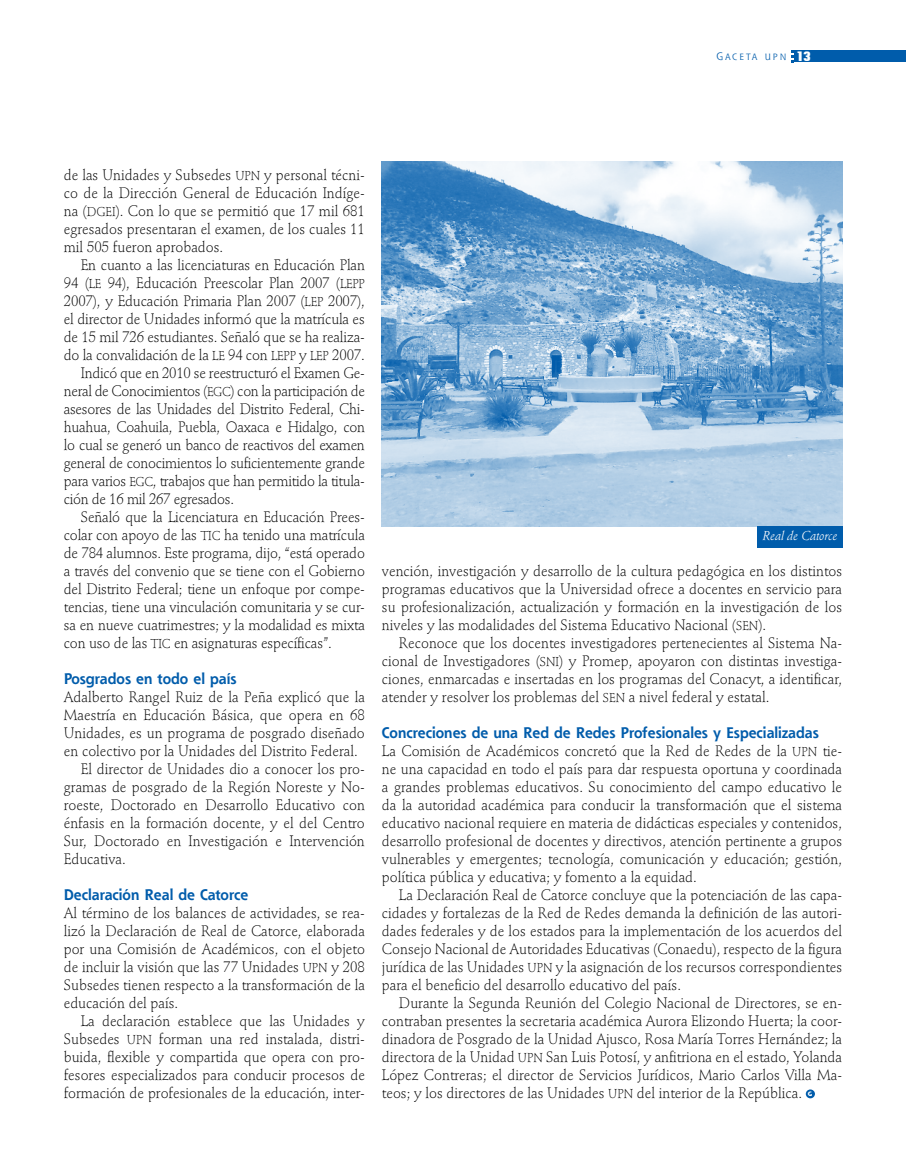
<style>
.page{position:relative;width:906px;height:1174px;background:#fff}
.page>*{position:absolute;margin:0;border:0;box-sizing:border-box;transform-origin:0 0}
.t1{font:300 15px/18px "Stempel Schneidler";letter-spacing:-.01em;color:#000;text-align:justify;scale:.95 1}
.t2{font:700 15px "Shannon";color:#005cab;scale:.95 1}
.t3{font:italic 12.75px "Stempel Schneidler";color:#fff;scale:.95 1}
.t4{font:8.85px "Shannon Book SC850";letter-spacing:.235em;color:#005cab}
.t5{font:700 6.3px "Stone Sans";color:#fff;scale:.95 1}
.s1{font-size:10.5px}
.s2{font-family:"Briem Akademi MM 900 400";font-size:13.5px;color:#fff}
.s3{font-family:"Stempel Schneidler Light SC850";font-weight:400;font-size:12.75px}
</style>
<div class="page">
<div style="left:794px;top:51px;width:112px;height:11px;background:#005cab"></div>
<svg style="left:791px;top:50px;width:2px;height:12px"></svg>
<div style="left:806px;top:1089px;width:9px;height:9px;background:#005cab;border-radius:50%"></div>
<img style="left:382px;top:162px;width:460px;height:364px">
<div style="left:757px;top:526px;width:85px;height:22px;background:#005cab"></div>
<p class="t4" style="left:716px;top:51px;width:96px"><span class="s1">G</span>ACETA UPN <span class="s2">13</span></p>
<p class="t1" style="left:64px;top:166px;width:318px">de las Unidades y Subsedes <span class="s3">UPN</span> y personal técni&shy;co de la Dirección General de Educación Indíge&shy;na (<span class="s3">DGEI</span>). Con lo que se permitió que 17 mil 681 egresados presentaran el examen, de los cuales 11 mil 505 fueron aprobados.</p>
<p class="t1" style="left:81px;top:256px;width:300px">En cuanto a las licenciaturas en Educación Plan</p>
<p class="t1" style="left:64px;top:274px;width:318px">94 (<span class="s3">LE</span> 94), Educación Preescolar Plan 2007 (<span class="s3">LEPP</span></p>
<p class="t1" style="left:64px;top:292px;width:318px">2007), y Educación Primaria Plan 2007 (<span class="s3">LEP</span> 2007),</p>
<p class="t1" style="left:64px;top:310px;width:318px">el director de Unidades informó que la matrícula es</p>
<p class="t1" style="left:64px;top:328px;width:318px">de 15 mil 726 estudiantes. Señaló que se ha realiza-</p>
<p class="t1" style="left:64px;top:346px;width:318px">do la convalidación de la <span class="s3">LE</span> 94 con <span class="s3">LEPP</span> y <span class="s3">LEP</span> 2007.</p>
<p class="t1" style="left:81px;top:364px;width:301px">Indicó que en 2010 se reestructuró el Examen Ge-</p>
<p class="t1" style="left:64px;top:382px;width:318px">neral de Conocimientos (<span class="s3">EGC</span>) con la participación de</p>
<p class="t1" style="left:64px;top:400px;width:318px">asesores de las Unidades del Distrito Federal, Chi-</p>
<p class="t1" style="left:64px;top:418px;width:318px">huahua, Coahuila, Puebla, Oaxaca e Hidalgo, con</p>
<p class="t1" style="left:64px;top:436px;width:318px">lo cual se generó un banco de reactivos del examen</p>
<p class="t1" style="left:64px;top:454px;width:318px">general de conocimientos lo suficientemente grande</p>
<p class="t1" style="left:64px;top:472px;width:318px">para varios <span class="s3">EGC</span>, trabajos que han permitido la titula-</p>
<p class="t1" style="left:64px;top:490px;width:181px">ción de 16 mil 267 egresados.</p>
<p class="t1" style="left:81px;top:508px;width:300px">Señaló que la Licenciatura en Educación Prees-</p>
<p class="t1" style="left:64px;top:526px;width:318px">colar con apoyo de las <span class="s3">TIC</span> ha tenido una matrícula</p>
<p class="t1" style="left:64px;top:544px;width:318px">de 784 alumnos. Este programa, dijo, “está operado</p>
<p class="t1" style="left:64px;top:562px;width:318px">a través del convenio que se tiene con el Gobierno</p>
<p class="t1" style="left:64px;top:580px;width:318px">del Distrito Federal; tiene un enfoque por compe-</p>
<p class="t1" style="left:64px;top:598px;width:318px">tencias, tiene una vinculación comunitaria y se cur-</p>
<p class="t1" style="left:64px;top:616px;width:318px">sa en nueve cuatrimestres; y la modalidad es mixta</p>
<p class="t1" style="left:64px;top:634px;width:284px">con uso de las <span class="s3">TIC</span> en asignaturas específicas”.</p>
<p class="t2" style="left:64px;top:669px;width:183px">Posgrados en todo el país</p>
<p class="t1" style="left:64px;top:688px;width:318px">Adalberto Rangel Ruiz de la Peña explicó que la</p>
<p class="t1" style="left:64px;top:706px;width:318px">Maestría en Educación Básica, que opera en 68</p>
<p class="t1" style="left:64px;top:724px;width:318px">Unidades, es un programa de posgrado diseñado</p>
<p class="t1" style="left:64px;top:742px;width:311px">en colectivo por la Unidades del Distrito Federal.</p>
<p class="t1" style="left:81px;top:760px;width:300px">El director de Unidades dio a conocer los pro-</p>
<p class="t1" style="left:64px;top:778px;width:318px">gramas de posgrado de la Región Noreste y No-</p>
<p class="t1" style="left:64px;top:796px;width:318px">roeste, Doctorado en Desarrollo Educativo con</p>
<p class="t1" style="left:64px;top:814px;width:318px">énfasis en la formación docente, y el del Centro</p>
<p class="t1" style="left:64px;top:832px;width:318px">Sur, Doctorado en Investigación e Intervención</p>
<p class="t1" style="left:64px;top:850px;width:67px">Educativa.</p>
<p class="t2" style="left:64px;top:885px;width:196px">Declaración Real de Catorce</p>
<p class="t1" style="left:64px;top:904px;width:318px">Al término de los balances de actividades, se rea&shy;lizó la Declaración de Real de Catorce, elaborada por una Comisión de Académicos, con el objeto de incluir la visión que las 77 Unidades <span class="s3">UPN</span> y 208<br>Subsedes tienen respecto a la transformación de la educación del país.</p>
<p class="t1" style="left:64px;top:1012px;width:318px;text-indent:17px">La declaración establece que las Unidades y Subsedes <span class="s3">UPN</span> forman una red instalada, distri&shy;buida, flexible y compartida que opera con pro&shy;fesores especializados para conducir procesos de formación de profesionales de la educación, inter-</p>
<p class="t3" style="left:763px;top:528px;width:80px">Real de Catorce</p>
<p class="t1" style="left:382px;top:562px;width:486px">vención, investigación y desarrollo de la cultura pedagógica en los distintos programas educativos que la Universidad ofrece a docentes en servicio para su profesionalización, actualización y formación en la investigación de los niveles y las modalidades del Sistema Educativo Nacional (<span class="s3">SEN</span>).</p>
<p class="t1" style="left:382px;top:634px;width:486px;text-indent:17px">Reconoce que los docentes investigadores pertenecientes al Sistema Na&shy;cional de Investigadores (<span class="s3">SNI</span>) y Promep, apoyaron con distintas investiga&shy;ciones, enmarcadas e insertadas en los programas del Conacyt, a identificar, atender y resolver los problemas del <span class="s3">SEN</span> a nivel federal y estatal.</p>
<p class="t2" style="left:382px;top:723px;width:461px">Concreciones de una Red de Redes Profesionales y Especializadas</p>
<p class="t1" style="left:382px;top:742px;width:486px">La Comisión de Académicos concretó que la Red de Redes de la <span class="s3">UPN</span> tie&shy;ne una capacidad en todo el país para dar respuesta oportuna y coordinada a grandes problemas educativos. Su conocimiento del campo educativo le da la autoridad académica para conducir la transformación que el sistema educativo nacional requiere en materia de didácticas especiales y contenidos, desarrollo profesional de docentes y directivos, atención pertinente a grupos vulnerables y emergentes; tecnología, comunicación y educación; gestión, política pública y educativa; y fomento a la equidad.</p>
<p class="t1" style="left:382px;top:886px;width:486px;text-indent:17px">La Declaración Real de Catorce concluye que la potenciación de las capa&shy;cidades y fortalezas de la Red de Redes demanda la definición de las autori&shy;dades federales y de los estados para la implementación de los acuerdos del Consejo Nacional de Autoridades Educativas (Conaedu), respecto de la figura jurídica de las Unidades <span class="s3">UPN</span> y la asignación de los recursos correspondientes para el beneficio del desarrollo educativo del país.</p>
<p class="t1" style="left:382px;top:994px;width:486px;text-indent:17px">Durante la Segunda Reunión del Colegio Nacional de Directores, se en&shy;contraban presentes la secretaria académica Aurora Elizondo Huerta; la coor&shy;dinadora de Posgrado de la Unidad Ajusco, Rosa María Torres Hernández; la directora de la Unidad <span class="s3">UPN</span> San Luis Potosí, y anfitriona en el estado, Yolanda López Contreras; el director de Servicios Jurídicos, Mario Carlos Villa Ma&shy;teos; y los directores de las Unidades <span class="s3">UPN</span> del interior de la República.</p>
<p class="t5" style="left:807px;top:1090px;width:6px">G</p>
</div>
